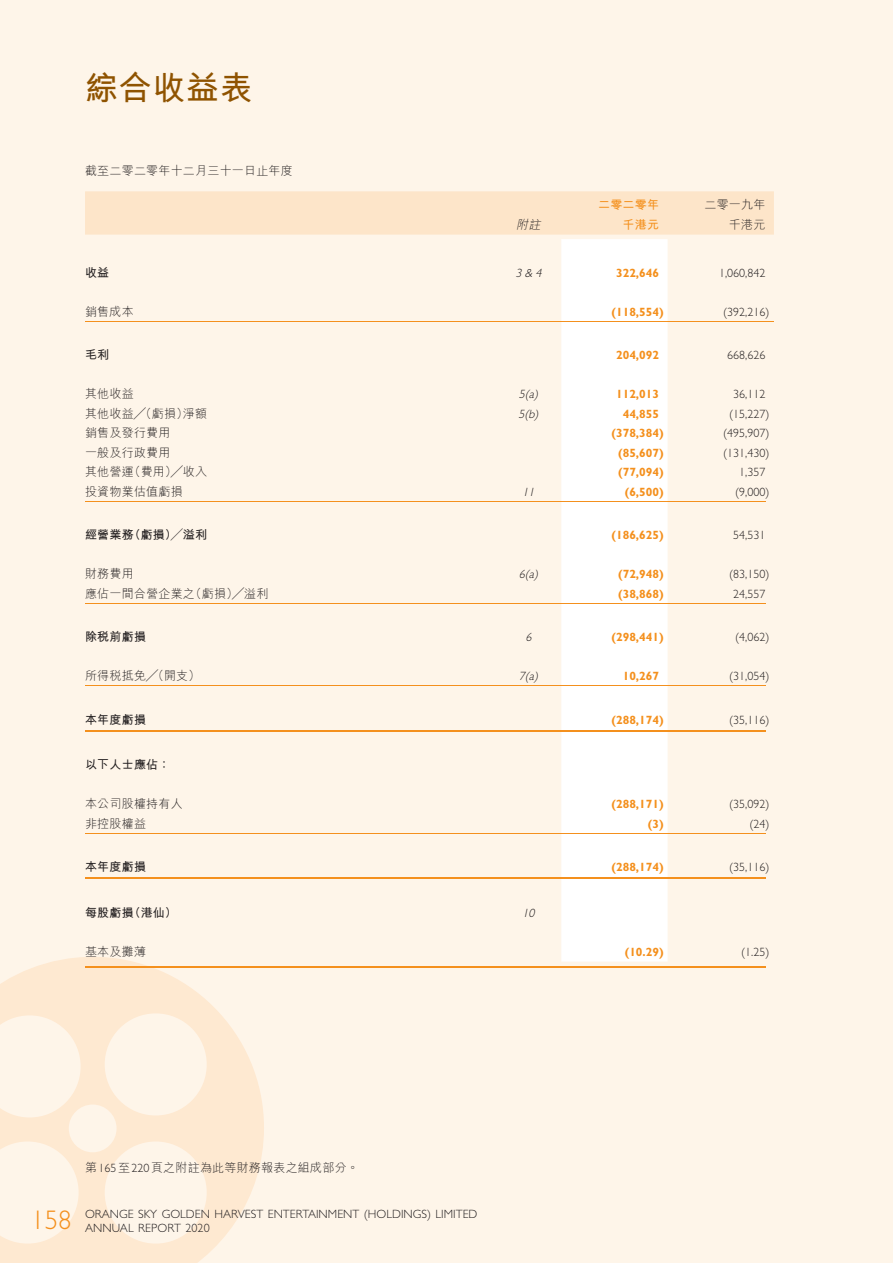
<style>
.page{position:relative;width:893px;height:1263px;background:#fef5e9}
.page>*{position:absolute;margin:0;border:0;box-sizing:border-box;transform-origin:0 0}
.t1{font:33px "M Hei HK Bold E Ten B5 H";letter-spacing:.02em;color:#8f5300}
.t2{font:300 27px "Gill Sans Std";color:#f4901d}
.t3{font:300 12px/13.5px "Gill Sans Std";color:#231f20}
.t4{font:12px "M Hei HK Light E Ten B5 H";letter-spacing:.02em;color:#231f20}
.t5{font:700 12px "Gill Sans Std";color:#f4901d}
.t6{font:12px "M Hei HK Bold E Ten B5 H";letter-spacing:.02em;color:#231f20}
.t7{font:italic 300 12px "Gill Sans Std";color:#231f20}
.t8{font:12px "M Hei HK Bold E Ten B5 H";letter-spacing:.02em;color:#f4901d}
.t9{font:italic 12px "M Hei HK Light E Ten B5 H";color:#231f20}
.s1{font-family:"Gill Sans Std";font-weight:300}
</style>
<div class="page">
<svg style="left:0;top:957px;width:264px;height:306px"></svg>
<div style="left:85px;top:191px;width:689px;height:44px;background:#fde5c9"></div>
<div style="left:561px;top:239px;width:107px;height:722px;background:#fff"></div>
<hr style="left:85px;top:321px;width:412px;height:1px;background:#f4901d">
<hr style="left:497px;top:321px;width:64px;height:1px;background:#f4901d">
<hr style="left:561px;top:321px;width:107px;height:1px;background:#f4901d">
<hr style="left:668px;top:321px;width:106px;height:1px;background:#f4901d">
<hr style="left:85px;top:501px;width:412px;height:1px;background:#f4901d">
<hr style="left:497px;top:501px;width:64px;height:1px;background:#f4901d">
<hr style="left:561px;top:501px;width:107px;height:1px;background:#f4901d">
<hr style="left:668px;top:501px;width:97px;height:1px;background:#f4901d">
<hr style="left:85px;top:603px;width:412px;height:1px;background:#f4901d">
<hr style="left:497px;top:603px;width:64px;height:1px;background:#f4901d">
<hr style="left:561px;top:603px;width:107px;height:1px;background:#f4901d">
<hr style="left:668px;top:603px;width:97px;height:1px;background:#f4901d">
<hr style="left:85px;top:685px;width:412px;height:1px;background:#f4901d">
<hr style="left:497px;top:685px;width:64px;height:1px;background:#f4901d">
<hr style="left:561px;top:685px;width:107px;height:1px;background:#f4901d">
<hr style="left:668px;top:685px;width:97px;height:1px;background:#f4901d">
<hr style="left:85px;top:730px;width:412px;height:2px;background:#f4901d">
<hr style="left:497px;top:730px;width:64px;height:2px;background:#f4901d">
<hr style="left:561px;top:730px;width:107px;height:2px;background:#f4901d">
<hr style="left:668px;top:730px;width:97px;height:2px;background:#f4901d">
<hr style="left:85px;top:833px;width:412px;height:1px;background:#f4901d">
<hr style="left:497px;top:833px;width:64px;height:1px;background:#f4901d">
<hr style="left:561px;top:833px;width:107px;height:1px;background:#f4901d">
<hr style="left:668px;top:833px;width:97px;height:1px;background:#f4901d">
<hr style="left:85px;top:877px;width:412px;height:2px;background:#f4901d">
<hr style="left:497px;top:877px;width:64px;height:2px;background:#f4901d">
<hr style="left:561px;top:877px;width:107px;height:2px;background:#f4901d">
<hr style="left:668px;top:877px;width:97px;height:2px;background:#f4901d">
<hr style="left:85px;top:966px;width:412px;height:2px;background:#f4901d">
<hr style="left:497px;top:966px;width:64px;height:2px;background:#f4901d">
<hr style="left:561px;top:966px;width:107px;height:2px;background:#f4901d">
<hr style="left:668px;top:966px;width:97px;height:2px;background:#f4901d">
<h1 class="t1" style="left:85px;top:76px;width:169px">綜合收益表</h1>
<p class="t4" style="left:85px;top:166px;width:209px">截至二零二零年十二月三十一日止年度</p>
<p class="t8" style="left:598px;top:200px;width:62px">二零二零年</p>
<p class="t4" style="left:704px;top:200px;width:62px">二零一九年</p>
<p class="t9" style="left:516px;top:220px;width:28px">附註</p>
<p class="t8" style="left:623px;top:220px;width:38px">千港元</p>
<p class="t4" style="left:729px;top:220px;width:38px">千港元</p>
<p class="t6" style="left:85px;top:268px;width:26px">收益</p>
<p class="t7" style="left:515px;top:268px;width:30px">3 &amp; 4</p>
<p class="t5" style="left:616px;top:268px;width:44px">322,646</p>
<p class="t3" style="left:719px;top:267px;width:48px">1,060,842</p>
<p class="t4" style="left:85px;top:307px;width:50px">銷售成本</p>
<p class="t5" style="left:611px;top:307px;width:54px">(118,554)</p>
<p class="t3" style="left:723px;top:306px;width:48px">(392,216)</p>
<p class="t6" style="left:85px;top:350px;width:26px">毛利</p>
<p class="t5" style="left:616px;top:351px;width:44px">204,092</p>
<p class="t3" style="left:727px;top:350px;width:40px">668,626</p>
<p class="t4" style="left:85px;top:389px;width:50px">其他收益</p>
<p class="t7" style="left:519px;top:390px;width:21px">5(a)</p>
<p class="t5" style="left:616px;top:390px;width:44px">112,013</p>
<p class="t3" style="left:733px;top:389px;width:34px">36,112</p>
<p class="t4" style="left:85px;top:409px;width:124px">其他收益╱（虧損）淨額</p>
<p class="t7" style="left:518px;top:409px;width:22px">5(b)</p>
<p class="t5" style="left:623px;top:409px;width:38px">44,855</p>
<p class="t3" style="left:729px;top:408px;width:42px">(15,227)</p>
<p class="t4" style="left:85px;top:428px;width:87px">銷售及發行費用</p>
<p class="t5" style="left:611px;top:429px;width:54px">(378,384)</p>
<p class="t3" style="left:723px;top:428px;width:48px">(495,907)</p>
<p class="t4" style="left:85px;top:448px;width:87px">一般及行政費用</p>
<p class="t5" style="left:618px;top:448px;width:47px">(85,607)</p>
<p class="t3" style="left:723px;top:447px;width:48px">(131,430)</p>
<p class="t4" style="left:85px;top:467px;width:124px">其他營運（費用）╱收入</p>
<p class="t5" style="left:618px;top:468px;width:47px">(77,094)</p>
<p class="t3" style="left:739px;top:467px;width:28px">1,357</p>
<p class="t4" style="left:85px;top:487px;width:99px">投資物業估值虧損</p>
<p class="t7" style="left:522px;top:487px;width:16px">11</p>
<p class="t5" style="left:625px;top:487px;width:40px">(6,500)</p>
<p class="t3" style="left:735px;top:486px;width:36px">(9,000)</p>
<p class="t6" style="left:85px;top:530px;width:124px">經營業務（虧損）╱溢利</p>
<p class="t5" style="left:611px;top:531px;width:54px">(186,625)</p>
<p class="t3" style="left:733px;top:530px;width:34px">54,531</p>
<p class="t4" style="left:85px;top:569px;width:50px">財務費用</p>
<p class="t7" style="left:519px;top:570px;width:21px">6(a)</p>
<p class="t5" style="left:618px;top:570px;width:47px">(72,948)</p>
<p class="t3" style="left:729px;top:569px;width:42px">(83,150)</p>
<p class="t4" style="left:85px;top:589px;width:185px">應佔一間合營企業之（虧損）╱溢利</p>
<p class="t5" style="left:618px;top:589px;width:47px">(38,868)</p>
<p class="t3" style="left:733px;top:588px;width:34px">24,557</p>
<p class="t6" style="left:85px;top:632px;width:62px">除稅前虧損</p>
<p class="t7" style="left:525px;top:633px;width:10px">6</p>
<p class="t5" style="left:611px;top:633px;width:54px">(298,441)</p>
<p class="t3" style="left:735px;top:632px;width:36px">(4,062)</p>
<p class="t4" style="left:85px;top:671px;width:117px">所得稅抵免╱（開支）</p>
<p class="t7" style="left:519px;top:672px;width:21px">7(a)</p>
<p class="t5" style="left:623px;top:672px;width:38px">10,267</p>
<p class="t3" style="left:729px;top:671px;width:42px">(31,054)</p>
<p class="t6" style="left:85px;top:715px;width:62px">本年度虧損</p>
<p class="t5" style="left:611px;top:715px;width:54px">(288,174)</p>
<p class="t3" style="left:729px;top:714px;width:42px">(35,116)</p>
<p class="t6" style="left:85px;top:760px;width:87px">以下人士應佔：</p>
<p class="t4" style="left:85px;top:799px;width:99px">本公司股權持有人</p>
<p class="t5" style="left:611px;top:800px;width:54px">(288,171)</p>
<p class="t3" style="left:729px;top:799px;width:42px">(35,092)</p>
<p class="t4" style="left:85px;top:819px;width:62px">非控股權益</p>
<p class="t5" style="left:648px;top:819px;width:17px">(3)</p>
<p class="t3" style="left:749px;top:818px;width:21px">(24)</p>
<p class="t6" style="left:85px;top:862px;width:62px">本年度虧損</p>
<p class="t5" style="left:611px;top:863px;width:54px">(288,174)</p>
<p class="t3" style="left:729px;top:862px;width:42px">(35,116)</p>
<p class="t6" style="left:85px;top:907px;width:93px">每股虧損（港仙）</p>
<p class="t7" style="left:522px;top:908px;width:16px">10</p>
<p class="t4" style="left:85px;top:946px;width:62px">基本及攤薄</p>
<p class="t5" style="left:625px;top:947px;width:40px">(10.29)</p>
<p class="t3" style="left:741px;top:946px;width:30px">(1.25)</p>
<p class="t4" style="left:85px;top:1162px;width:275px">第<span class="s1">165</span>至<span class="s1">220</span>頁之附註為此等財務報表之組成部分。</p>
<h2 class="t2" style="left:31px;top:1210px;width:42px">158</h2>
<p class="t3" style="left:85px;top:1208px;width:394px">ORANGE SKY GOLDEN HARVEST ENTERTAINMENT (HOLDINGS) LIMITED<br>ANNUAL REPORT 2020</p>
</div>
